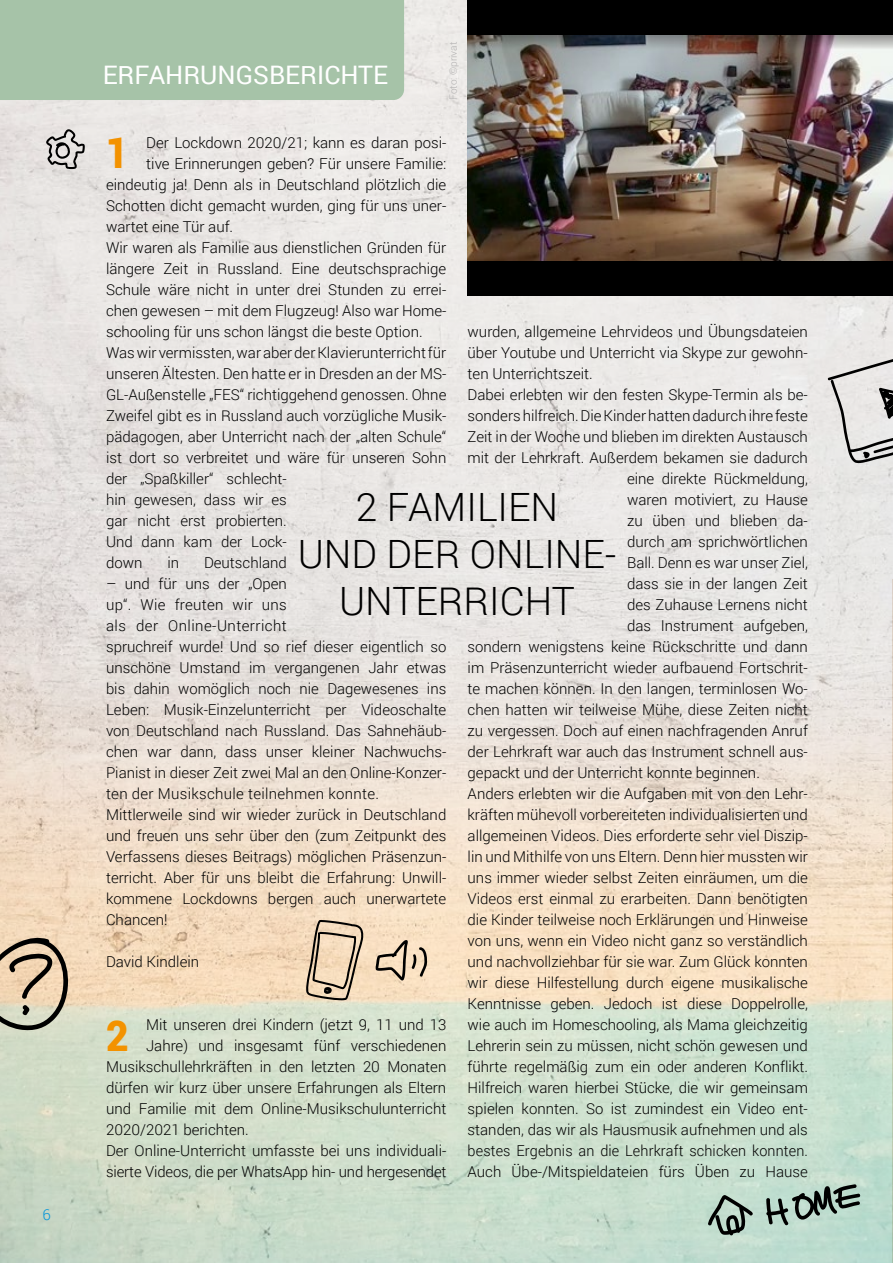
<style>
.page{position:relative;width:893px;height:1263px;background:#fff}
.page>*{position:absolute;margin:0;border:0;box-sizing:border-box;transform-origin:0 0}
.t1{font:900 42.45px "Roboto";color:#f39200;scale:.92 1}
.t2{font:300 39px/46.8px "Roboto";color:#000;text-align:center}
.t3{font:25.5px "Roboto";color:#fff}
.t4{font:300 15px/21px "Roboto";color:#000}
.t5{font:300 15px "Roboto";color:#000;scale:.96 1}
.t6{font:300 15px "Roboto";color:#0095db}
.t7{font:300 10.2px "Roboto";color:#b3b2b2}
</style>
<div class="page">
<img style="left:0;top:0;width:893px;height:1263px">
<div style="left:0;top:0;width:404px;height:100px;background:#a6c3a8"></div>
<svg style="left:46px;top:129px;width:39px;height:40px"></svg>
<svg style="left:0;top:937px;width:69px;height:95px"></svg>
<svg style="left:376px;top:940px;width:51px;height:40px"></svg>
<svg style="left:306px;top:920px;width:57px;height:80px"></svg>
<svg style="left:708px;top:349px;width:185px;height:914px"></svg>
<div style="left:468px;top:0;width:425px;height:296px;background:#000"></div>
<img style="left:468px;top:36px;width:425px;height:224px">
<p class="t6" style="left:43px;top:1205px;width:10px">6</p>
<h3 class="t3" style="left:103px;top:57px;width:287px">ERFAHRUNGSBERICHTE</h3>
<p class="t7" style="left:446px;top:100px;width:60px;rotate:-90deg">Foto: ©privat</p>
<p class="t4" style="left:146px;top:131px;width:302px">Der Lockdown 2020/21; kann es daran posi-</p>
<p class="t4" style="left:146px;top:152px;width:302px">tive Erinnerungen geben? Für unsere Familie:</p>
<p class="t4" style="left:106px;top:173px;width:342px">eindeutig ja! Denn als in Deutschland plötzlich die</p>
<p class="t4" style="left:106px;top:194px;width:342px">Schotten dicht gemacht wurden, ging für uns uner-</p>
<p class="t4" style="left:106px;top:215px;width:129px">wartet eine Tür auf.</p>
<p class="t4" style="left:106px;top:236px;width:342px">Wir waren als Familie aus dienstlichen Gründen für</p>
<p class="t4" style="left:106px;top:257px;width:342px">längere Zeit in Russland. Eine deutschsprachige</p>
<p class="t4" style="left:106px;top:278px;width:342px">Schule wäre nicht in unter drei Stunden zu errei-</p>
<p class="t4" style="left:106px;top:299px;width:342px">chen gewesen – mit dem Flugzeug! Also war Home-</p>
<p class="t4" style="left:106px;top:320px;width:318px">schooling für uns schon längst die beste Option.</p>
<p class="t4" style="left:106px;top:341px;width:342px">Was wir vermissten, war aber der Klavierunterricht für</p>
<p class="t4" style="left:106px;top:362px;width:342px">unseren Ältesten. Den hatte er in Dresden an der MS-</p>
<p class="t4" style="left:106px;top:383px;width:342px">GL-Außenstelle „FES“ richtiggehend genossen. Ohne</p>
<p class="t4" style="left:106px;top:404px;width:342px">Zweifel gibt es in Russland auch vorzügliche Musik-</p>
<p class="t4" style="left:106px;top:425px;width:342px">pädagogen, aber Unterricht nach der „alten Schule“</p>
<p class="t4" style="left:106px;top:446px;width:342px">ist dort so verbreitet und wäre für unseren Sohn</p>
<p class="t4" style="left:106px;top:467px;width:182px">der „Spaßkiller“ schlecht-</p>
<p class="t4" style="left:106px;top:488px;width:182px">hin gewesen, dass wir es</p>
<p class="t4" style="left:106px;top:509px;width:182px">gar nicht erst probierten.</p>
<p class="t4" style="left:106px;top:530px;width:182px">Und dann kam der Lock-</p>
<p class="t4" style="left:106px;top:551px;width:38px">down</p>
<p class="t4" style="left:167px;top:551px;width:13px">in</p>
<p class="t4" style="left:204px;top:551px;width:84px">Deutschland</p>
<p class="t4" style="left:106px;top:572px;width:342px">– und für uns der „Open<br>up“. Wie freuten wir uns<br>als der Online-Unterricht<br>spruchreif wurde! Und so rief dieser eigentlich so unschöne Umstand im vergangenen Jahr etwas bis dahin womöglich noch nie Dagewesenes ins Leben: Musik-Einzelunterricht per Videoschalte von Deutschland nach Russland. Das Sahnehäub&shy;chen war dann, dass unser kleiner Nachwuchs-Pianist in dieser Zeit zwei Mal an den Online-Konzer&shy;ten der Musikschule teilnehmen konnte.<br>Mittlerweile sind wir wieder zurück in Deutschland und freuen uns sehr über den (zum Zeitpunkt des Verfassens dieses Beitrags) möglichen Präsenzun&shy;terricht. Aber für uns bleibt die Erfahrung: Unwill&shy;kommene Lockdowns bergen auch unerwartete Chancen!</p>
<p class="t4" style="left:106px;top:950px;width:95px">David Kindlein</p>
<h1 class="t1" style="left:106px;top:123px;width:26px">1</h1>
<p class="t4" style="left:468px;top:320px;width:342px">wurden, allgemeine Lehrvideos und Übungsdateien</p>
<p class="t4" style="left:468px;top:341px;width:342px">über Youtube und Unterricht via Skype zur gewohn-</p>
<p class="t4" style="left:468px;top:362px;width:127px">ten Unterrichtszeit.</p>
<p class="t4" style="left:468px;top:383px;width:342px">Dabei erlebten wir den festen Skype-Termin als be-</p>
<p class="t4" style="left:468px;top:404px;width:342px">sonders hilfreich. Die Kinder hatten dadurch ihre feste</p>
<p class="t4" style="left:468px;top:425px;width:342px">Zeit in der Woche und blieben im direkten Austausch</p>
<p class="t4" style="left:468px;top:446px;width:342px">mit der Lehrkraft. Außerdem bekamen sie dadurch</p>
<p class="t4" style="left:627px;top:467px;width:182px">eine direkte Rückmeldung,</p>
<p class="t4" style="left:627px;top:488px;width:182px">waren motiviert, zu Hause</p>
<p class="t4" style="left:627px;top:509px;width:182px">zu üben und blieben da-</p>
<p class="t4" style="left:627px;top:530px;width:182px">durch am sprichwörtlichen</p>
<p class="t4" style="left:627px;top:551px;width:182px">Ball. Denn es war unser Ziel,</p>
<p class="t4" style="left:627px;top:572px;width:182px">dass sie in der langen Zeit</p>
<p class="t4" style="left:627px;top:593px;width:182px">des Zuhause Lernens nicht</p>
<p class="t4" style="left:627px;top:614px;width:182px">das Instrument aufgeben,</p>
<p class="t4" style="left:468px;top:635px;width:342px">sondern wenigstens keine Rückschritte und dann</p>
<p class="t4" style="left:468px;top:656px;width:342px">im Präsenzunterricht wieder aufbauend Fortschrit-</p>
<p class="t4" style="left:468px;top:677px;width:342px">te machen können. In den langen, terminlosen Wo-</p>
<p class="t4" style="left:468px;top:698px;width:342px">chen hatten wir teilweise Mühe, diese Zeiten nicht</p>
<p class="t4" style="left:468px;top:719px;width:342px">zu vergessen. Doch auf einen nachfragenden Anruf</p>
<p class="t4" style="left:468px;top:740px;width:342px">der Lehrkraft war auch das Instrument schnell aus-</p>
<p class="t4" style="left:468px;top:761px;width:294px">gepackt und der Unterricht konnte beginnen.</p>
<p class="t4" style="left:468px;top:782px;width:342px">Anders erlebten wir die Aufgaben mit von den Lehr-</p>
<p class="t4" style="left:468px;top:803px;width:342px">kräften mühevoll vorbereiteten individualisierten und</p>
<p class="t4" style="left:468px;top:824px;width:342px">allgemeinen Videos. Dies erforderte sehr viel Diszip-</p>
<p class="t4" style="left:468px;top:845px;width:342px">lin und Mithilfe von uns Eltern. Denn hier mussten wir</p>
<p class="t4" style="left:468px;top:866px;width:342px">uns immer wieder selbst Zeiten einräumen, um die</p>
<p class="t4" style="left:468px;top:887px;width:342px">Videos erst einmal zu erarbeiten. Dann benötigten</p>
<p class="t4" style="left:468px;top:908px;width:342px">die Kinder teilweise noch Erklärungen und Hinweise</p>
<p class="t4" style="left:468px;top:929px;width:342px">von uns, wenn ein Video nicht ganz so verständlich</p>
<p class="t4" style="left:468px;top:950px;width:342px">und nachvollziehbar für sie war. Zum Glück konnten</p>
<p class="t4" style="left:468px;top:971px;width:342px">wir diese Hilfestellung durch eigene musikalische</p>
<p class="t4" style="left:468px;top:992px;width:342px">Kenntnisse geben. Jedoch ist diese Doppelrolle,</p>
<p class="t4" style="left:468px;top:1013px;width:342px">wie auch im Homeschooling, als Mama gleichzeitig</p>
<p class="t4" style="left:468px;top:1034px;width:342px">Lehrerin sein zu müssen, nicht schön gewesen und</p>
<p class="t4" style="left:468px;top:1055px;width:342px">führte regelmäßig zum ein oder anderen Konflikt.</p>
<p class="t4" style="left:468px;top:1076px;width:342px">Hilfreich waren hierbei Stücke, die wir gemeinsam</p>
<p class="t4" style="left:468px;top:1097px;width:342px">spielen konnten. So ist zumindest ein Video ent-</p>
<p class="t4" style="left:468px;top:1118px;width:342px">standen, das wir als Hausmusik aufnehmen und als</p>
<p class="t5" style="left:468px;top:1140px;width:356px">bestes Ergebnis an die Lehrkraft schicken konnten.</p>
<p class="t4" style="left:468px;top:1160px;width:342px">Auch Übe-/Mitspieldateien fürs Üben zu Hause</p>
<h2 class="t2" style="left:298px;top:483px;width:320px">2 FAMILIEN<br>UND DER ONLINE-<br>UNTERRICHT</h2>
<p class="t4" style="left:146px;top:1013px;width:302px">Mit unseren drei Kindern (jetzt 9, 11 und 13</p>
<p class="t4" style="left:146px;top:1034px;width:302px">Jahre) und insgesamt fünf verschiedenen</p>
<p class="t4" style="left:106px;top:1055px;width:342px">Musikschullehrkräften in den letzten 20 Monaten</p>
<p class="t4" style="left:106px;top:1076px;width:342px">dürfen wir kurz über unsere Erfahrungen als Eltern</p>
<p class="t4" style="left:106px;top:1097px;width:342px">und Familie mit dem Online-Musikschulunterricht</p>
<p class="t4" style="left:106px;top:1118px;width:144px">2020/2021 berichten.</p>
<p class="t4" style="left:106px;top:1139px;width:342px">Der Online-Unterricht umfasste bei uns individuali-</p>
<p class="t4" style="left:106px;top:1160px;width:342px">sierte Videos, die per WhatsApp hin- und hergesendet</p>
<h1 class="t1" style="left:106px;top:1006px;width:26px">2</h1>
</div>
